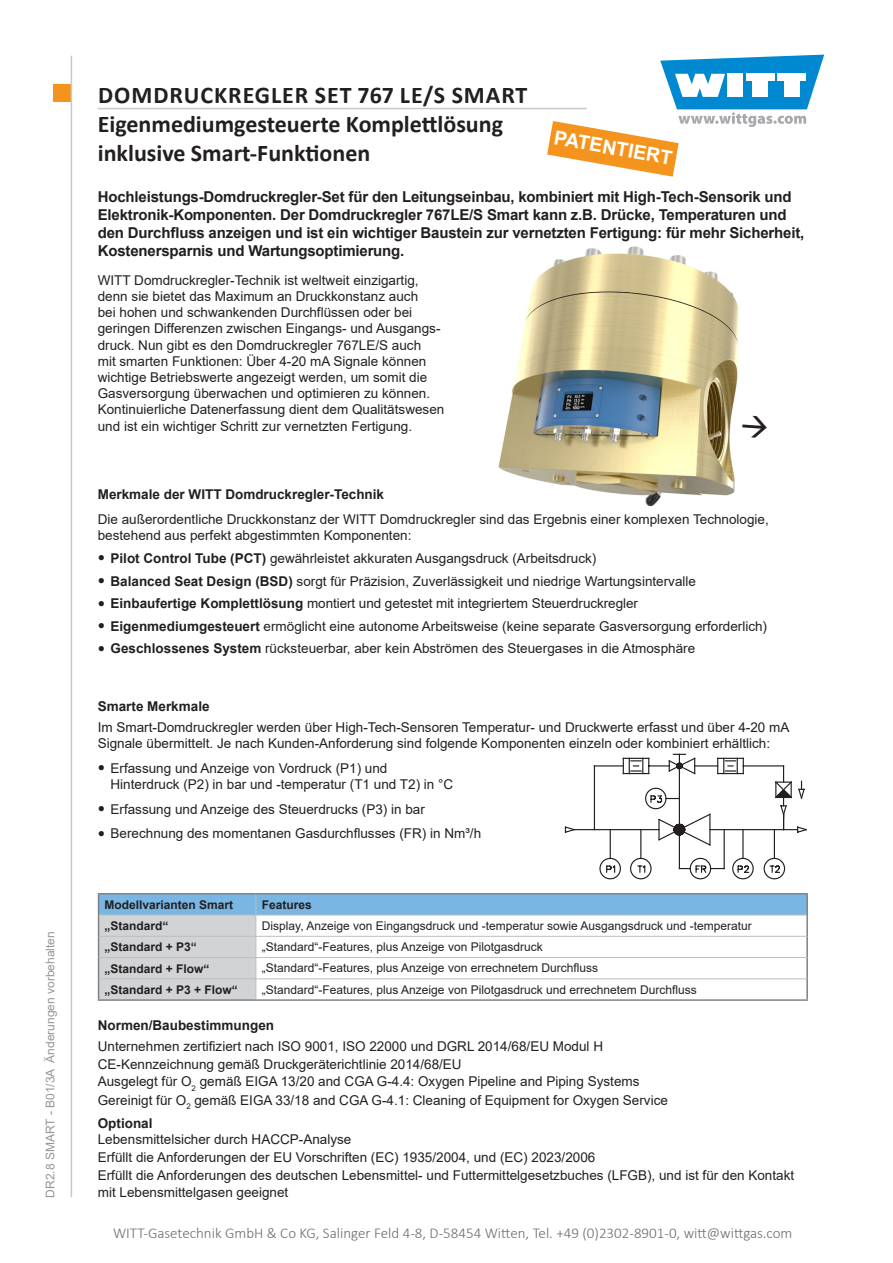
<style>
.page{position:relative;width:893px;height:1263px;background:#fff}
.page>*{position:absolute;margin:0;border:0;box-sizing:border-box;transform-origin:0 0}
.t1{font:700 24px/28.8px "Calibri";color:#231f20}
.t2{font:700 24px "Calibri";letter-spacing:.04em;color:#231f20}
.t3{font:700 19.5px "Arial";color:#fff}
.Überschrift{font:700 15px/18px "Arial";letter-spacing:-.01em;color:#231f20}
.t4{font:300 15px "Calibri";color:#6b6c6f}
.Grundtext{font:13.5px/16.2px "Arial";color:#231f20}
.Überschrift-2{font:700 13.5px "Arial";color:#231f20}
.Grundtext-2{font:12px "Arial";color:#231f20}
.Grundtext-3{font:700 12px "Arial";color:#231f20}
.t5{font:12px "Arial";color:#949698}
.s1{font-family:"Bookman Old Style";font-size:12px}
.s2{font-weight:700}
</style>
<div class="page">
<div style="left:53px;top:85px;width:17px;height:17px;background:#f5941d"></div>
<hr style="left:71px;top:56px;width:1px;height:1141px;background:#c7c9cb">
<hr style="left:98px;top:108px;width:489px;height:1px;background:#c7c9cb">
<hr style="left:710px;top:829px;width:88px;height:1px;background:#231f20">
<hr style="left:574px;top:829px;width:85px;height:1px;background:#231f20">
<svg style="left:657px;top:813px;width:54px;height:33px"></svg>
<hr style="left:658px;top:819px;width:2px;height:21px;background:#231f20">
<svg style="left:564px;top:826px;width:12px;height:7px"></svg>
<hr style="left:679px;top:830px;width:1px;height:38px;background:#231f20">
<svg style="left:610px;top:830px;width:1px;height:28px"></svg>
<hr style="left:594px;top:766px;width:1px;height:64px;background:#231f20">
<hr style="left:679px;top:766px;width:1px;height:64px;background:#231f20">
<hr style="left:743px;top:765px;width:41px;height:1px;background:#231f20">
<div style="left:599px;top:858px;width:22px;height:21px;border:1px solid #231f20;border-radius:50%"></div>
<svg style="left:606px;top:865px;width:10px;height:8px"></svg>
<div style="left:645px;top:788px;width:21px;height:21px;border:1px solid #231f20;border-radius:50%"></div>
<svg style="left:650px;top:794px;width:29px;height:10px"></svg>
<svg style="left:640px;top:830px;width:1px;height:28px"></svg>
<div style="left:630px;top:858px;width:22px;height:21px;border:1px solid #231f20;border-radius:50%"></div>
<svg style="left:637px;top:865px;width:9px;height:8px"></svg>
<hr style="left:742px;top:830px;width:2px;height:28px;background:#231f20">
<div style="left:732px;top:858px;width:22px;height:21px;border:1px solid #231f20;border-radius:50%"></div>
<svg style="left:737px;top:865px;width:13px;height:8px"></svg>
<svg style="left:774px;top:766px;width:33px;height:92px"></svg>
<div style="left:764px;top:858px;width:21px;height:21px;border:1px solid #231f20;border-radius:50%"></div>
<svg style="left:769px;top:865px;width:12px;height:8px"></svg>
<hr style="left:724px;top:830px;width:1px;height:38px;background:#231f20">
<svg style="left:679px;top:857px;width:46px;height:23px"></svg>
<svg style="left:594px;top:754px;width:150px;height:21px"></svg>
<hr style="left:98px;top:893px;width:158px;height:1px;background:#808285">
<hr style="left:256px;top:893px;width:552px;height:1px;background:#808285">
<hr style="left:806px;top:894px;width:2px;height:21px;background:#808285">
<hr style="left:806px;top:915px;width:2px;height:21px;background:#808285">
<hr style="left:806px;top:936px;width:2px;height:21px;background:#808285">
<hr style="left:806px;top:957px;width:2px;height:22px;background:#808285">
<hr style="left:806px;top:979px;width:2px;height:20px;background:#808285">
<hr style="left:98px;top:999px;width:158px;height:2px;background:#808285">
<hr style="left:256px;top:999px;width:552px;height:2px;background:#808285">
<svg style="left:98px;top:894px;width:709px;height:106px"></svg>
<img style="left:498px;top:246px;width:241px;height:261px">
<svg style="left:547px;top:55px;width:277px;height:122px"></svg>
<p class="t5" style="left:42px;top:1197px;width:268px;rotate:-90deg">DR2.8 SMART - B01/3A Änderungen vorbehalten</p>
<h1 class="t2" style="left:98px;top:78px;width:431px">DOMDRUCKREGLER SET 767 LE/S SMART</h1>
<p class="t1" style="left:98px;top:109px;width:407px">Eigenmediumgesteuerte Komplettlösung inklusive Smart-Funktionen</p>
<p class="t3" style="left:557px;top:124px;width:121px;rotate:10deg">PATENTIERT</p>
<p class="Überschrift" style="left:98px;top:188px;width:708px">Hochleistungs-Domdruckregler-Set für den Leitungseinbau, kombiniert mit High-Tech-Sensorik und Elektronik-Komponenten. Der Domdruckregler 767LE/S Smart kann z.B. Drücke, Temperaturen und den Durchfluss anzeigen und ist ein wichtiger Baustein zur vernetzten Fertigung: für mehr Sicherheit, Kostenersparnis und Wartungsoptimierung.</p>
<p class="Grundtext" style="left:98px;top:272px;width:348px">WITT Domdruckregler-Technik ist weltweit einzigartig, denn sie bietet das Maximum an Druckkonstanz auch<br>bei hohen und schwankenden Durchflüssen oder bei geringen Differenzen zwischen Eingangs- und Ausgangs&shy;druck. Nun gibt es den Domdruckregler 767LE/S auch<br>mit smarten Funktionen: Über 4-20 mA Signale können wichtige Betriebswerte angezeigt werden, um somit die Gasversorgung überwachen und optimieren zu können.<br>Kontinuierliche Datenerfassung dient dem Qualitätswesen und ist ein wichtiger Schritt zur vernetzten Fertigung.</p>
<p class="Überschrift-2" style="left:98px;top:485px;width:288px">Merkmale der WITT Domdruckregler-Technik</p>
<p class="Grundtext" style="left:98px;top:511px;width:673px">Die außerordentliche Druckkonstanz der WITT Domdruckregler sind das Ergebnis einer komplexen Technologie, bestehend aus perfekt abgestimmten Komponenten:</p>
<p class="Grundtext" style="left:98px;top:550px;width:500px"><span class="s1">●</span> <span class="s2">Pilot Control Tube (PCT)</span> gewährleistet akkuraten Ausgangsdruck (Arbeitsdruck)</p>
<p class="Grundtext" style="left:98px;top:573px;width:600px"><span class="s1">●</span> <span class="s2">Balanced Seat Design (BSD)</span> sorgt für Präzision, Zuverlässigkeit und niedrige Wartungsintervalle</p>
<p class="Grundtext" style="left:98px;top:595px;width:542px"><span class="s1">●</span> <span class="s2">Einbaufertige Komplettlösung</span> montiert und getestet mit integriertem Steuerdruckregler</p>
<p class="Grundtext" style="left:98px;top:618px;width:671px"><span class="s1">●</span> <span class="s2">Eigenmediumgesteuert</span> ermöglicht eine autonome Arbeitsweise (keine separate Gasversorgung erforderlich)</p>
<p class="Grundtext" style="left:98px;top:640px;width:599px"><span class="s1">●</span> <span class="s2">Geschlossenes System</span> rücksteuerbar, aber kein Abströmen des Steuergases in die Atmosphäre</p>
<p class="Überschrift-2" style="left:98px;top:697px;width:113px">Smarte Merkmale</p>
<p class="Grundtext" style="left:98px;top:719px;width:693px">Im Smart-Domdruckregler werden über High-Tech-Sensoren Temperatur- und Druckwerte erfasst und über 4-20 mA<br>Signale übermittelt. Je nach Kunden-Anforderung sind folgende Komponenten einzeln oder kombiniert erhältlich:</p>
<p class="Grundtext" style="left:111px;top:760px;width:344px;text-indent:-13px"><span class="s1">●</span> Erfassung und Anzeige von Vordruck (P1) und<br>Hinterdruck (P2) in bar und -temperatur (T1 und T2) in °C</p>
<p class="Grundtext" style="left:98px;top:801px;width:329px"><span class="s1">●</span> Erfassung und Anzeige des Steuerdrucks (P3) in bar</p>
<p class="Grundtext" style="left:98px;top:825px;width:385px"><span class="s1">●</span> Berechnung des momentanen Gasdurchflusses (FR) in Nm³/h</p>
<p class="Grundtext-3" style="left:105px;top:896px;width:130px">Modellvarianten Smart</p>
<p class="Grundtext-3" style="left:262px;top:896px;width:52px">Features</p>
<p class="Grundtext-3" style="left:105px;top:917px;width:66px">„Standard“</p>
<p class="Grundtext-2" style="left:262px;top:917px;width:492px">Display, Anzeige von Eingangsdruck und -temperatur sowie Ausgangsdruck und -temperatur</p>
<p class="Grundtext-3" style="left:105px;top:939px;width:94px">„Standard + P3“</p>
<p class="Grundtext-2" style="left:262px;top:938px;width:282px">„Standard“-Features, plus Anzeige von Pilotgasdruck</p>
<p class="Grundtext-3" style="left:105px;top:960px;width:107px">„Standard + Flow“</p>
<p class="Grundtext-2" style="left:262px;top:960px;width:338px">„Standard“-Features, plus Anzeige von errechnetem Durchfluss</p>
<p class="Grundtext-3" style="left:105px;top:981px;width:135px">„Standard + P3 + Flow“</p>
<p class="Grundtext-2" style="left:262px;top:981px;width:436px">„Standard“-Features, plus Anzeige von Pilotgasdruck und errechnetem Durchfluss</p>
<p class="Überschrift-2" style="left:98px;top:1016px;width:178px">Normen/Baubestimmungen</p>
<p class="Grundtext" style="left:98px;top:1038px;width:507px">Unternehmen zertifiziert nach ISO 9001, ISO 22000 und DGRL 2014/68/EU Modul H</p>
<p class="Grundtext" style="left:98px;top:1056px;width:365px">CE-Kennzeichnung gemäß Druckgeräterichtlinie 2014/68/EU</p>
<p class="Grundtext" style="left:98px;top:1073px;width:543px">Ausgelegt für O<sub>2</sub> gemäß EIGA 13/20 and CGA G-4.4: Oxygen Pipeline and Piping Systems</p>
<p class="Grundtext" style="left:98px;top:1092px;width:572px">Gereinigt für O<sub>2</sub> gemäß EIGA 33/18 and CGA G-4.1: Cleaning of Equipment for Oxygen Service</p>
<p class="Grundtext" style="left:98px;top:1114px;width:255px"><span class="s2">Optional<br></span>Lebensmittelsicher durch HACCP-Analyse</p>
<p class="Grundtext" style="left:98px;top:1149px;width:499px">Erfüllt die Anforderungen der EU Vorschriften (EC) 1935/2004, und (EC) 2023/2006</p>
<p class="Grundtext" style="left:98px;top:1167px;width:698px">Erfüllt die Anforderungen des deutschen Lebensmittel- und Futtermittelgesetzbuches (LFGB), und ist für den Kontakt mit Lebensmittelgasen geeignet</p>
<p class="t4" style="left:113px;top:1224px;width:681px">WITT-Gasetechnik GmbH &amp; Co KG, Salinger Feld 4-8, D-58454 Witten, Tel. +49 (0)2302-8901-0, witt@wittgas.com</p>
</div>
